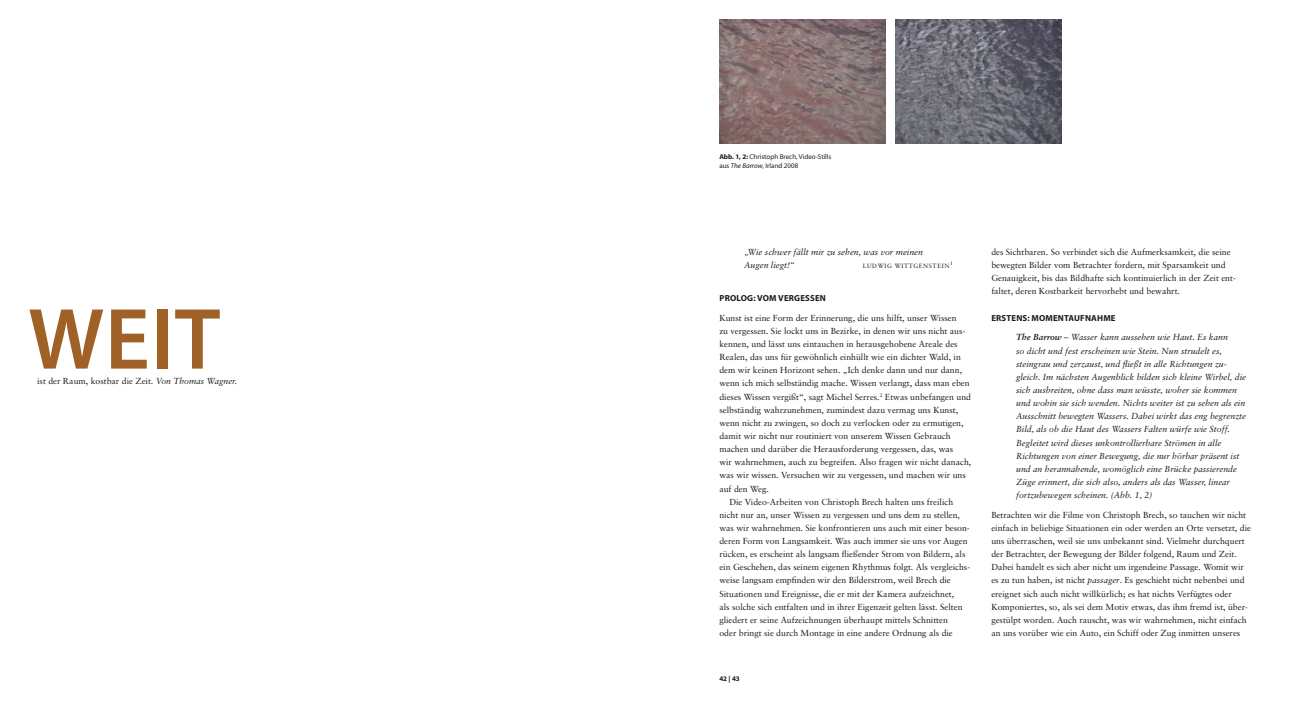
<style>
.page{position:relative;width:1290px;height:720px;background:#fff}
.page>*{position:absolute;margin:0;border:0;box-sizing:border-box;transform-origin:0 0}
.t1{font:600 87.5px "Myriad Pro";color:#9f6126}
.t2{font:8.75px/13.1px "Sabon";color:#1a1a18}
.t3{font:italic 8.75px/13.1px "Sabon";color:#1a1a18}
.t4{font:700 8.75px "Myriad Pro";letter-spacing:.02em;color:#1a1a18}
.t5{font:7px/8.8px "Myriad Pro";color:#1a1a18}
.t6{font:700 7px "Myriad Pro";color:#1a1a18}
.t7{font:6.12px "Sabon";letter-spacing:.1em;color:#1a1a18}
.t8{font:5.08px "Sabon";color:#1a1a18}
.s1{font-style:italic}
.s2{font-weight:700}
</style>
<div class="page">
<img style="left:719px;top:20px;width:166px;height:124px">
<img style="left:895px;top:20px;width:167px;height:124px">
<h1 class="t1" style="left:28px;top:283px;width:194px">weit</h1>
<p class="t2" style="left:37px;top:374px;width:201px">ist der Raum, kostbar die Zeit. <span class="s1">Von Thomas Wagner.</span></p>
<p class="t5" style="left:719px;top:152px;width:113px"><span class="s2">ABB. 1, 2:</span> Christoph Brech, Video-Stills aus <span class="s1">The Barrow</span>, Irland 2008</p>
<p class="t3" style="left:744px;top:245px;width:180px">„Wie schwer fällt mir zu sehen, was vor meinen<br>Augen liegt!“</p>
<p class="t8" style="left:950px;top:260px;width:4px">1</p>
<p class="t7" style="left:863px;top:262px;width:88px">Ludwig Wittgenstein</p>
<p class="t4" style="left:719px;top:292px;width:108px">PROLOG: VOM VERGESSEN</p>
<p class="t2" style="left:719px;top:311px;width:239px">Kunst ist eine Form der Erinnerung, die uns hilft, unser Wissen</p>
<p class="t2" style="left:719px;top:324px;width:248px">zu vergessen. Sie lockt uns in Bezirke, in denen wir uns nicht aus-</p>
<p class="t2" style="left:719px;top:337px;width:240px">kennen, und lässt uns eintauchen in herausgehobene Areale des</p>
<p class="t2" style="left:719px;top:350px;width:243px">Realen, das uns für gewöhnlich einhüllt wie ein dichter Wald, in</p>
<p class="t2" style="left:719px;top:363px;width:244px">dem wir keinen Horizont sehen. „Ich denke dann und nur dann,</p>
<p class="t2" style="left:719px;top:376px;width:252px">wenn ich mich selbständig mache. Wissen verlangt, dass man eben</p>
<p class="t2" style="left:719px;top:389px;width:253px">dieses Wissen vergißt“, sagt Michel Serres.<sup>2</sup> Etwas unbefangen und</p>
<p class="t2" style="left:719px;top:403px;width:240px">selbständig wahrzunehmen, zumindest dazu vermag uns Kunst,</p>
<p class="t2" style="left:719px;top:416px;width:246px">wenn nicht zu zwingen, so doch zu verlocken oder zu ermutigen,</p>
<p class="t2" style="left:719px;top:429px;width:233px">damit wir nicht nur routiniert von unserem Wissen Gebrauch</p>
<p class="t2" style="left:719px;top:442px;width:235px">machen und darüber die Herausforderung vergessen, das, was</p>
<p class="t2" style="left:719px;top:455px;width:253px">wir wahrnehmen, auch zu begreifen. Also fragen wir nicht danach,</p>
<p class="t2" style="left:719px;top:468px;width:248px">was wir wissen. Versuchen wir zu vergessen, und machen wir uns</p>
<p class="t2" style="left:719px;top:481px;width:51px">auf den Weg.</p>
<p class="t2" style="left:729px;top:494px;width:225px">Die Video-Arbeiten von Christoph Brech halten uns freilich</p>
<p class="t2" style="left:719px;top:508px;width:242px">nicht nur an, unser Wissen zu vergessen und uns dem zu stellen,</p>
<p class="t2" style="left:719px;top:521px;width:252px">was wir wahrnehmen. Sie konfrontieren uns auch mit einer beson-</p>
<p class="t2" style="left:719px;top:534px;width:250px">deren Form von Langsamkeit. Was auch immer sie uns vor Augen</p>
<p class="t2" style="left:719px;top:547px;width:248px">rücken, es erscheint als langsam fließender Strom von Bildern, als</p>
<p class="t2" style="left:719px;top:560px;width:252px">ein Geschehen, das seinem eigenen Rhythmus folgt. Als vergleichs-</p>
<p class="t2" style="left:719px;top:573px;width:233px">weise langsam empfinden wir den Bilderstrom, weil Brech die</p>
<p class="t2" style="left:719px;top:586px;width:236px">Situationen und Ereignisse, die er mit der Kamera aufzeichnet,</p>
<p class="t2" style="left:719px;top:599px;width:245px">als solche sich entfalten und in ihrer Eigenzeit gelten lässt. Selten</p>
<p class="t2" style="left:719px;top:613px;width:230px">gliedert er seine Aufzeichnungen überhaupt mittels Schnitten</p>
<p class="t2" style="left:719px;top:626px;width:235px">oder bringt sie durch Montage in eine andere Ordnung als die</p>
<p class="t6" style="left:719px;top:674px;width:22px">42 | 43</p>
<p class="t2" style="left:991px;top:245px;width:246px">des Sichtbaren. So verbindet sich die Aufmerksamkeit, die seine bewegten Bilder vom Betrachter fordern, mit Sparsamkeit und Genauigkeit, bis das Bildhafte sich kontinuierlich in der Zeit ent&shy;faltet, deren Kostbarkeit hervorhebt und bewahrt.</p>
<p class="t4" style="left:991px;top:312px;width:126px">ERSTENS: MOMENTAUFNAHME</p>
<p class="t3" style="left:1016px;top:330px;width:231px"><span class="s2">The Barrow</span> – Wasser kann aussehen wie Haut. Es kann<br>so dicht und fest erscheinen wie Stein. Nun strudelt es, steingrau und zerzaust, und fließt in alle Richtungen zu&shy;gleich. Im nächsten Augenblick bilden sich kleine Wirbel, die sich ausbreiten, ohne dass man wüsste, woher sie kommen und wohin sie sich wenden. Nichts weiter ist zu sehen als ein Ausschnitt bewegten Wassers. Dabei wirkt das eng begrenzte Bild, als ob die Haut des Wassers Falten würfe wie Stoff.<br>Begleitet wird dieses unkontrollierbare Strömen in alle Richtungen von einer Bewegung, die nur hörbar präsent ist und an herannahende, womöglich eine Brücke passierende Züge erinnert, die sich also, anders als das Wasser, linear fortzubewegen scheinen. (Abb. 1, 2)</p>
<p class="t2" style="left:991px;top:508px;width:261px">Betrachten wir die Filme von Christoph Brech, so tauchen wir nicht einfach in beliebige Situationen ein oder werden an Orte versetzt, die uns überraschen, weil sie uns unbekannt sind. Vielmehr durchquert der Betrachter, der Bewegung der Bilder folgend, Raum und Zeit.<br>Dabei handelt es sich aber nicht um irgendeine Passage. Womit wir es zu tun haben, ist nicht <span class="s1">passager</span>. Es geschieht nicht nebenbei und ereignet sich auch nicht willkürlich; es hat nichts Verfügtes oder Komponiertes, so, als sei dem Motiv etwas, das ihm fremd ist, über&shy;gestülpt worden. Auch rauscht, was wir wahrnehmen, nicht einfach an uns vorüber wie ein Auto, ein Schiff oder Zug inmitten unseres</p>
</div>
